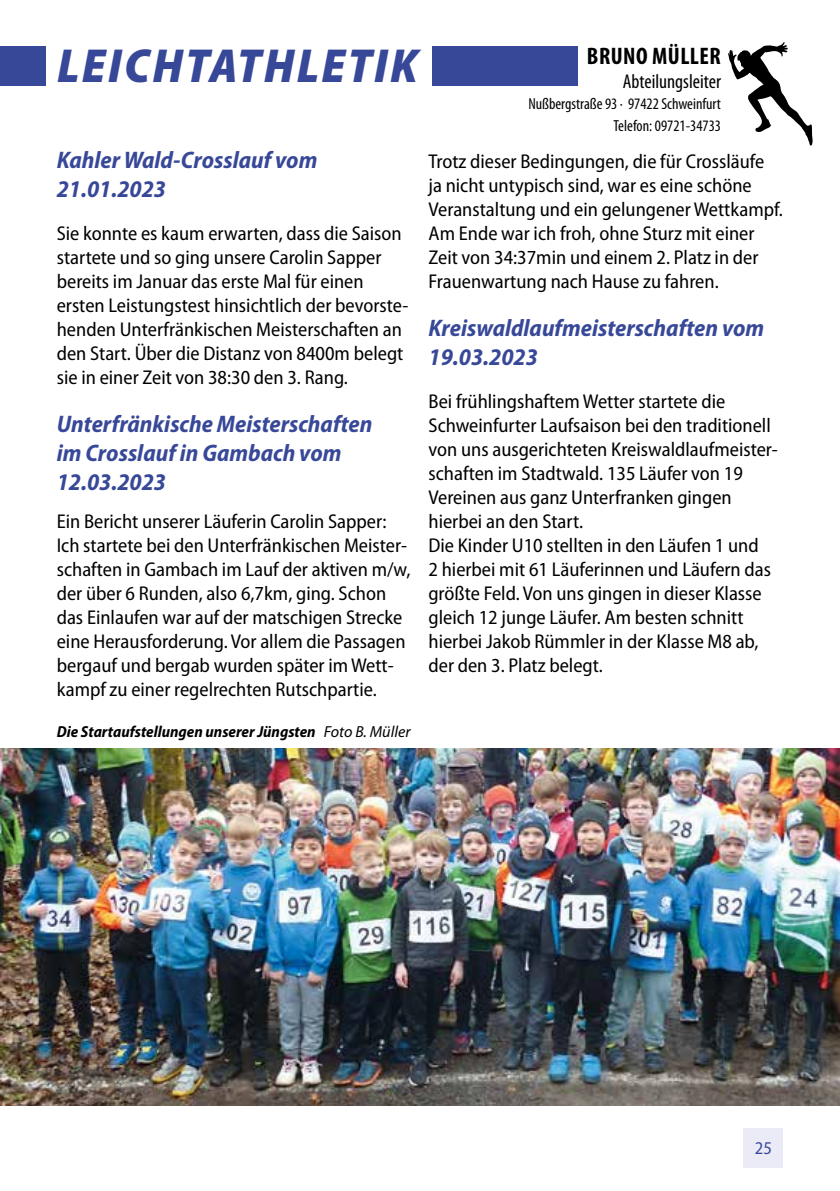
<style>
.page{position:relative;width:840px;height:1191px;background:#fff}
.page>*{position:absolute;margin:0;border:0;box-sizing:border-box;transform-origin:0 0}
.t1{font:italic 900 semi-condensed 48px "Myriad Pro";letter-spacing:.05em;color:#384898}
.t2{font:italic 700 semi-condensed 24px/28.8px "Myriad Pro";color:#384898}
.t3{font:700 condensed 24px "Myriad Pro";letter-spacing:.02em;color:#000}
.t4{font:semi-condensed 20px/24px "Myriad Pro";color:#000}
.t5{font:condensed 20px "Myriad Pro";color:#000}
.t6{font:semi-condensed 18px "Myriad Pro";color:#384898}
.t7{font:condensed 16px/21.6px "Myriad Pro";color:#000;text-align:right}
.t8{font:italic 700 semi-condensed 16px "Myriad Pro";color:#000}
.s1{font-weight:400;font-stretch:normal}
</style>
<div class="page">
<div style="left:743px;top:1128px;width:39px;height:40px;background:#ebebf7"></div>
<div style="left:0;top:46px;width:45px;height:40px;background:#384898"></div>
<div style="left:429px;top:46px;width:148px;height:40px;background:#384898"></div>
<div style="left:57px;top:46px;width:374px;height:65px;background:#fff"></div>
<svg style="left:728px;top:42px;width:84px;height:103px"></svg>
<img style="left:0;top:748px;width:839px;height:357px">
<h1 class="t1" style="left:57px;top:39px;width:362px">LEICHTATHLETIK</h1>
<p class="t3" style="left:586px;top:43px;width:135px">BRUNO MÜLLER</p>
<p class="t5" style="left:622px;top:70px;width:100px">Abteilungsleiter</p>
<p class="t7" style="left:528px;top:94px;width:194px">Nußbergstraße 93 · 97422 Schweinfurt<br>Telefon: 09721-34733</p>
<p class="t2" style="left:57px;top:146px;width:262px">Kahler Wald-Crosslauf vom<br>21.01.2023</p>
<p class="t4" style="left:57px;top:222px;width:353px">Sie konnte es kaum erwarten, dass die Saison startete und so ging unsere Carolin Sapper bereits im Januar das erste Mal für einen ersten Leistungstest hinsichtlich der bevorste&shy;henden Unterfränkischen Meisterschaften an den Start. Über die Distanz von 8400m belegt sie in einer Zeit von 38:30 den 3. Rang.</p>
<p class="t2" style="left:57px;top:410px;width:317px">Unterfränkische Meisterschaften im Crosslauf in Gambach vom<br>12.03.2023</p>
<p class="t4" style="left:57px;top:510px;width:355px">Ein Bericht unserer Läuferin Carolin Sapper:<br>Ich startete bei den Unterfränkischen Meister&shy;schaften in Gambach im Lauf der aktiven m/w, der über 6 Runden, also 6,7km, ging. Schon das Einlaufen war auf der matschigen Strecke eine Herausforderung. Vor allem die Passagen bergauf und bergab wurden später im Wett&shy;kampf zu einer regelrechten Rutschpartie.</p>
<p class="t8" style="left:57px;top:722px;width:355px">Die Startaufstellungen unserer Jüngsten <span class="s1">Foto B. Müller</span></p>
<p class="t4" style="left:428px;top:150px;width:356px">Trotz dieser Bedingungen, die für Crossläufe<br>ja nicht untypisch sind, war es eine schöne Veranstaltung und ein gelungener Wettkampf.<br>Am Ende war ich froh, ohne Sturz mit einer Zeit von 34:37min und einem 2. Platz in der Frauenwartung nach Hause zu fahren.</p>
<p class="t2" style="left:428px;top:314px;width:337px">Kreiswaldlaufmeisterschaften vom<br>19.03.2023</p>
<p class="t4" style="left:428px;top:390px;width:351px">Bei frühlingshaftem Wetter startete die Schweinfurter Laufsaison bei den traditionell von uns ausgerichteten Kreiswaldlaufmeister&shy;schaften im Stadtwald. 135 Läufer von 19<br>Vereinen aus ganz Unterfranken gingen hierbei an den Start.<br>Die Kinder U10 stellten in den Läufen 1 und<br>2 hierbei mit 61 Läuferinnen und Läufern das größte Feld. Von uns gingen in dieser Klasse gleich 12 junge Läufer. Am besten schnitt hierbei Jakob Rümmler in der Klasse M8 ab, der den 3. Platz belegt.</p>
<p class="t6" style="left:754px;top:1138px;width:19px">25</p>
</div>
